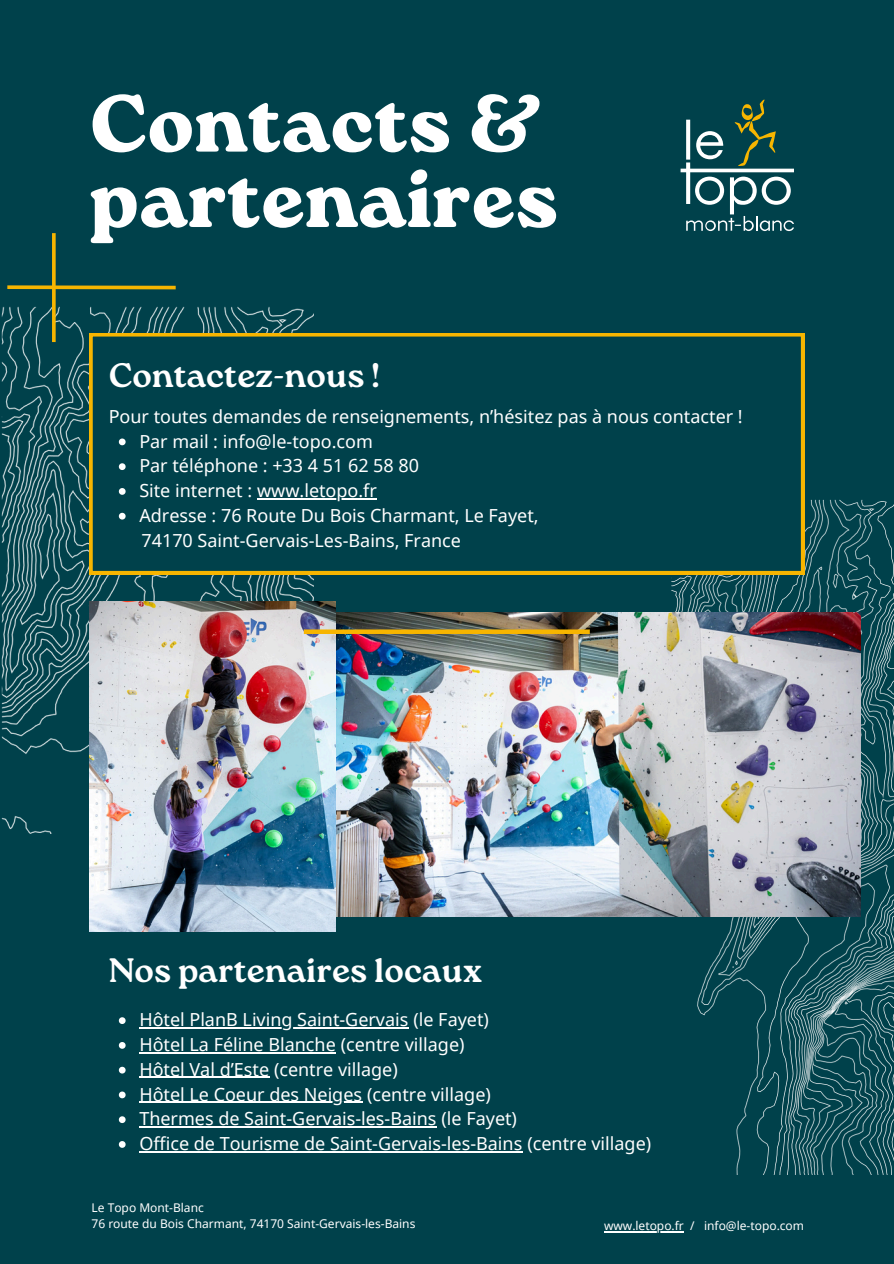
<style>
.page{position:relative;width:894px;height:1264px;background:#fff}
.page>*{position:absolute;margin:0;border:0;box-sizing:border-box;transform-origin:0 0}
.t1{font:800 80.7px/75.3px "Roca One";color:#fff}
.t2{font:700 33.9px "Roca One";color:#fff}
.t3{font:18px "Noto Sans";color:#fff}
.t4{font:12px "Noto Sans";color:#fff}
</style>
<div class="page">
<div style="left:0;top:0;width:893px;height:1263px;background:#00414b"></div>
<img style="left:1px;top:307px;width:312px;height:526px">
<img style="left:670px;top:499px;width:223px;height:675px">
<svg style="left:89px;top:333px;width:715px;height:241px"></svg>
<svg style="left:7px;top:285px;width:169px;height:4px"></svg>
<svg style="left:52px;top:233px;width:4px;height:109px"></svg>
<img style="left:336px;top:612px;width:524px;height:304px">
<img style="left:89px;top:601px;width:247px;height:330px">
<div style="left:304px;top:629px;width:285px;height:5px;background:#f7b500"></div>
<svg style="left:680px;top:99px;width:113px;height:132px"></svg>
<svg style="left:119px;top:438px;width:7px;height:7px"></svg>
<svg style="left:119px;top:463px;width:7px;height:7px"></svg>
<svg style="left:119px;top:488px;width:7px;height:7px"></svg>
<hr style="left:257px;top:498px;width:120px;height:1px;background:#fff">
<svg style="left:119px;top:513px;width:7px;height:6px"></svg>
<svg style="left:119px;top:1017px;width:7px;height:7px"></svg>
<hr style="left:139px;top:1027px;width:269px;height:1px;background:#fff">
<svg style="left:119px;top:1042px;width:7px;height:6px"></svg>
<hr style="left:139px;top:1052px;width:197px;height:1px;background:#fff">
<svg style="left:119px;top:1066px;width:7px;height:7px"></svg>
<hr style="left:139px;top:1076px;width:130px;height:2px;background:#fff">
<svg style="left:119px;top:1091px;width:7px;height:7px"></svg>
<hr style="left:139px;top:1101px;width:223px;height:1px;background:#fff">
<svg style="left:119px;top:1116px;width:7px;height:7px"></svg>
<hr style="left:139px;top:1126px;width:298px;height:1px;background:#fff">
<svg style="left:119px;top:1141px;width:7px;height:6px"></svg>
<hr style="left:139px;top:1151px;width:383px;height:1px;background:#fff">
<hr style="left:604px;top:1231px;width:79px;height:1px;background:#fff">
<h1 class="t1" style="left:89px;top:86px;width:471px">Contacts &amp; partenaires</h1>
<p class="t2" style="left:109px;top:355px;width:272px">Contactez-nous !</p>
<p class="t3" style="left:109px;top:403px;width:635px">Pour toutes demandes de renseignements, n’hésitez pas à nous contacter !</p>
<p class="t3" style="left:139px;top:428px;width:235px">Par mail : info@le-topo.com</p>
<p class="t3" style="left:139px;top:453px;width:281px">Par téléphone : +33 4 51 62 58 80</p>
<h2 class="t3" style="left:139px;top:478px;width:239px">Site internet : www.letopo.fr</h2>
<h3 class="t3" style="left:139px;top:502px;width:401px">Adresse : 76 Route Du Bois Charmant, Le Fayet,</h3>
<p class="t3" style="left:141px;top:527px;width:321px">74170 Saint-Gervais-Les-Bains, France</p>
<p class="t2" style="left:109px;top:950px;width:375px">Nos partenaires locaux</p>
<p class="t3" style="left:139px;top:1007px;width:351px">Hôtel PlanB Living Saint-Gervais (le Fayet)</p>
<h3 class="t3" style="left:139px;top:1031px;width:326px">Hôtel La Féline Blanche (centre village)</h3>
<p class="t3" style="left:139px;top:1056px;width:260px">Hôtel Val d’Este (centre village)</p>
<p class="t3" style="left:139px;top:1081px;width:353px">Hôtel Le Coeur des Neiges (centre village)</p>
<p class="t3" style="left:139px;top:1106px;width:379px">Thermes de Saint-Gervais-les-Bains (le Fayet)</p>
<p class="t3" style="left:139px;top:1130px;width:513px">Office de Tourisme de Saint-Gervais-les-Bains (centre village)</p>
<p class="t4" style="left:91px;top:1199px;width:114px">Le Topo Mont-Blanc</p>
<p class="t4" style="left:91px;top:1215px;width:325px">76 route du Bois Charmant, 74170 Saint-Gervais-les-Bains</p>
<h2 class="t4" style="left:604px;top:1217px;width:201px">www.letopo.fr / info@le-topo.com</h2>
</div>
